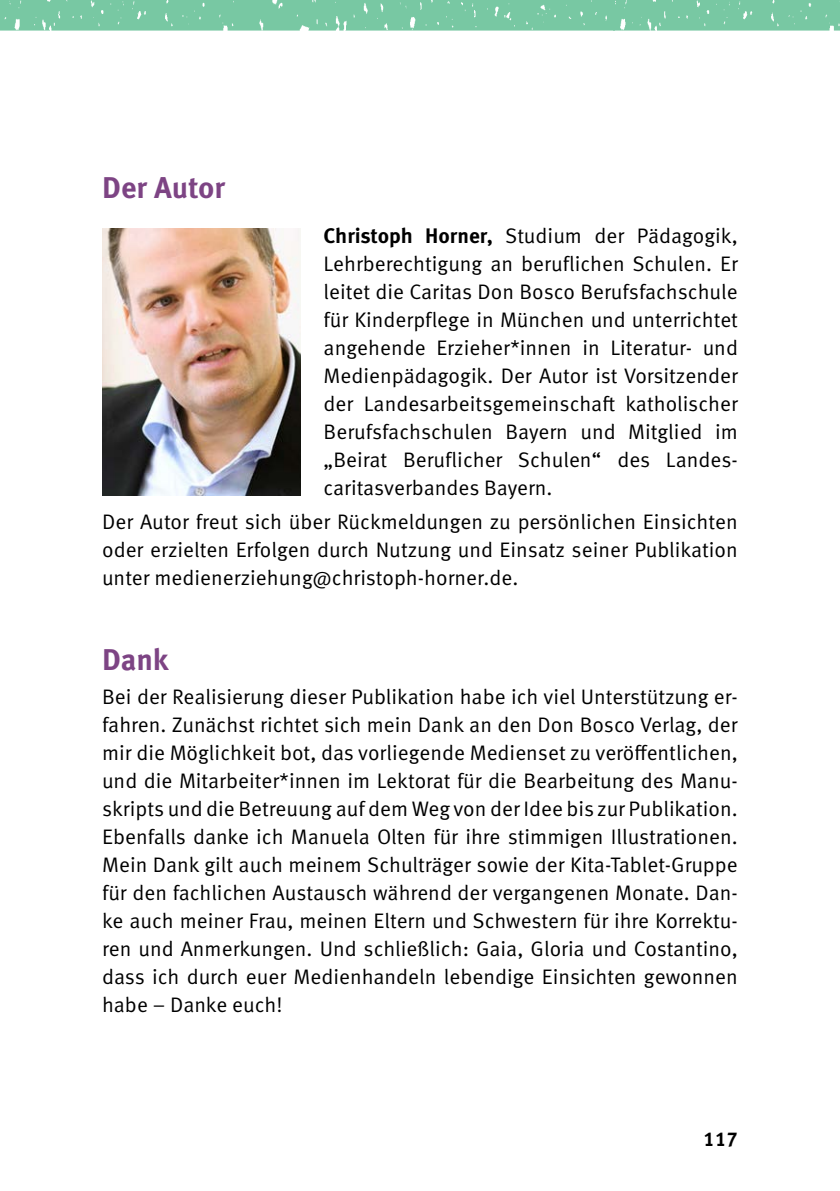
<style>
.page{position:relative;width:840px;height:1191px;background:#fff}
.page>*{position:absolute;margin:0;border:0;box-sizing:border-box;transform-origin:0 0}
.t1{font:700 30px "Meta OT";color:#7d4484}
.t2{font:21px/28px "Meta OT Norm";color:#000;text-align:justify}
.t3{font:700 20px "Meta OT";color:#000}
.s1{font-family:"Meta OT";font-weight:700}
</style>
<div class="page">
<img style="left:0;top:0;width:839px;height:31px">
<img style="left:102px;top:228px;width:199px;height:267px">
<h1 class="t1" style="left:102px;top:169px;width:125px">Der Autor</h1>
<p class="t2" style="left:323px;top:222px;width:415px;text-align:left"><span class="s1">Christoph Horner,</span> Studium der Pädagogik, Lehrberechtigung an beruflichen Schulen. Er leitet die Caritas Don Bosco Berufsfachschule für Kinderpflege in München und unterrichtet angehende Erzieher*innen in Literatur- und Medienpädagogik. Der Autor ist Vorsitzender der Landesarbeitsgemeinschaft katholischer Berufsfachschulen Bayern und Mitglied im „Beirat Beruflicher Schulen“ des Landes&shy;caritasverbandes Bayern.</p>
<p class="t2" style="left:102px;top:508px;width:636px">Der Autor freut sich über Rückmeldungen zu persönlichen Einsichten oder erzielten Erfolgen durch Nutzung und Einsatz seiner Publikation unter medienerziehung@christoph-horner.de.</p>
<h1 class="t1" style="left:102px;top:641px;width:68px">Dank</h1>
<p class="t2" style="left:102px;top:683px;width:636px">Bei der Realisierung dieser Publikation habe ich viel Unterstützung er&shy;fahren. Zunächst richtet sich mein Dank an den Don Bosco Verlag, der mir die Möglichkeit bot, das vorliegende Medienset zu veröffentlichen, und die Mitarbeiter*innen im Lektorat für die Bearbeitung des Manu&shy;skripts und die Betreuung auf dem Weg von der Idee bis zur Publikation.<br>Ebenfalls danke ich Manuela Olten für ihre stimmigen Illustrationen.<br>Mein Dank gilt auch meinem Schulträger sowie der Kita-Tablet-Gruppe für den fachlichen Austausch während der vergangenen Monate. Dan&shy;ke auch meiner Frau, meinen Eltern und Schwestern für ihre Korrektu&shy;ren und Anmerkungen. Und schließlich: Gaia, Gloria und Costantino, dass ich durch euer Medienhandeln lebendige Einsichten gewonnen habe – Danke euch!</p>
<p class="t3" style="left:703px;top:1126px;width:36px">117</p>
</div>
